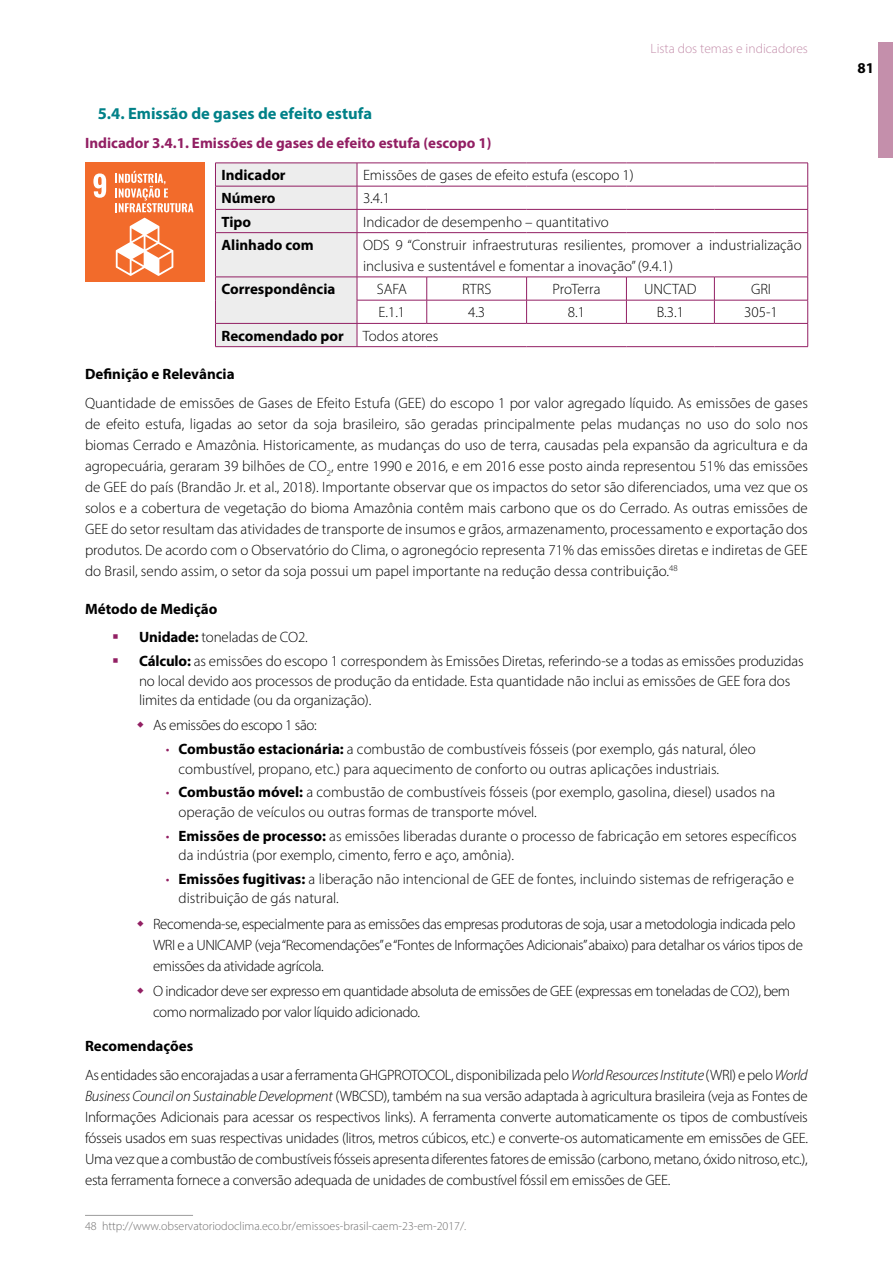
<style>
.page{position:relative;width:893px;height:1263px;background:#fff}
.page>*{position:absolute;margin:0;border:0;box-sizing:border-box;transform-origin:0 0}
.t1{font:700 16.5px "Myriad Pro";color:#008188}
.t2{font:300 15px/21px "Myriad Pro";letter-spacing:-.01em;color:#000}
.t3{font:300 15px/21px "Myriad Pro";letter-spacing:-.03em;color:#000}
.t4{font:700 15px/28px "Myriad Pro";color:#000}
.t5{font:700 15px "Myriad Pro";color:#921f63}
.t6{font:300 13.5px "Myriad Pro";color:#c48fab}
.t7{font:300 12px "Myriad Pro";color:#706f6f}
.s1{font-weight:300}
.s2{font-weight:700}
.s3{color:#921f63}
.s4{font-style:italic}
</style>
<div class="page">
<div style="left:879px;top:43px;width:14px;height:115px;background:#c48fab"></div>
<hr style="left:357px;top:163px;width:70px;height:1px;background:#921f63">
<hr style="left:427px;top:163px;width:100px;height:1px;background:#921f63">
<hr style="left:527px;top:163px;width:99px;height:1px;background:#921f63">
<hr style="left:626px;top:163px;width:88px;height:1px;background:#921f63">
<hr style="left:714px;top:163px;width:94px;height:1px;background:#921f63">
<hr style="left:357px;top:186px;width:70px;height:1px;background:#921f63">
<hr style="left:427px;top:186px;width:100px;height:1px;background:#921f63">
<hr style="left:527px;top:186px;width:99px;height:1px;background:#921f63">
<hr style="left:626px;top:186px;width:88px;height:1px;background:#921f63">
<hr style="left:714px;top:186px;width:94px;height:1px;background:#921f63">
<hr style="left:357px;top:209px;width:70px;height:1px;background:#921f63">
<hr style="left:427px;top:209px;width:100px;height:1px;background:#921f63">
<hr style="left:527px;top:209px;width:99px;height:1px;background:#921f63">
<hr style="left:626px;top:209px;width:88px;height:1px;background:#921f63">
<hr style="left:714px;top:209px;width:94px;height:1px;background:#921f63">
<svg style="left:807px;top:163px;width:1px;height:69px"></svg>
<hr style="left:357px;top:232px;width:70px;height:1px;background:#921f63">
<hr style="left:427px;top:232px;width:100px;height:1px;background:#921f63">
<hr style="left:527px;top:232px;width:99px;height:1px;background:#921f63">
<hr style="left:626px;top:232px;width:88px;height:1px;background:#921f63">
<hr style="left:714px;top:232px;width:94px;height:1px;background:#921f63">
<hr style="left:807px;top:233px;width:1px;height:44px;background:#921f63">
<hr style="left:357px;top:277px;width:70px;height:1px;background:#921f63">
<hr style="left:427px;top:277px;width:100px;height:1px;background:#921f63">
<hr style="left:527px;top:277px;width:99px;height:1px;background:#921f63">
<hr style="left:626px;top:277px;width:88px;height:1px;background:#921f63">
<hr style="left:714px;top:277px;width:94px;height:1px;background:#921f63">
<hr style="left:357px;top:300px;width:70px;height:1px;background:#921f63">
<hr style="left:427px;top:300px;width:100px;height:1px;background:#921f63">
<svg style="left:426px;top:277px;width:1px;height:46px"></svg>
<hr style="left:527px;top:300px;width:99px;height:1px;background:#921f63">
<svg style="left:526px;top:277px;width:1px;height:46px"></svg>
<hr style="left:626px;top:300px;width:88px;height:1px;background:#921f63">
<svg style="left:626px;top:277px;width:1px;height:46px"></svg>
<hr style="left:714px;top:300px;width:94px;height:1px;background:#921f63">
<svg style="left:714px;top:277px;width:1px;height:46px"></svg>
<hr style="left:357px;top:323px;width:70px;height:1px;background:#921f63">
<svg style="left:215px;top:163px;width:143px;height:183px;background:#e9e4e7"></svg>
<hr style="left:427px;top:323px;width:100px;height:1px;background:#921f63">
<hr style="left:527px;top:323px;width:99px;height:1px;background:#921f63">
<hr style="left:626px;top:323px;width:88px;height:1px;background:#921f63">
<hr style="left:714px;top:323px;width:94px;height:1px;background:#921f63">
<svg style="left:807px;top:277px;width:1px;height:69px"></svg>
<hr style="left:215px;top:346px;width:142px;height:1px;background:#921f63">
<hr style="left:357px;top:346px;width:70px;height:1px;background:#921f63">
<hr style="left:427px;top:346px;width:100px;height:1px;background:#921f63">
<hr style="left:527px;top:346px;width:99px;height:1px;background:#921f63">
<hr style="left:626px;top:346px;width:88px;height:1px;background:#921f63">
<hr style="left:714px;top:346px;width:94px;height:1px;background:#921f63">
<div style="left:85px;top:163px;width:119px;height:119px;background:#f26b2b"></div>
<svg style="left:116px;top:218px;width:57px;height:58px"></svg>
<svg style="left:93px;top:173px;width:13px;height:25px"></svg>
<svg style="left:116px;top:171px;width:77px;height:41px"></svg>
<hr style="left:85px;top:1215px;width:108px;height:1px;background:#9d9d9c">
<p class="t6" style="left:651px;top:40px;width:159px">Lista dos temas e indicadores</p>
<p class="t1" style="left:98px;top:102px;width:276px">5.4. Emissão de gases de efeito estufa</p>
<p class="t5" style="left:85px;top:133px;width:408px">Indicador 3.4.1. Emissões de gases de efeito estufa (escopo 1)</p>
<p class="t4" style="left:221px;top:161px;width:66px">Indicador</p>
<p class="t2" style="left:363px;top:164px;width:272px">Emissões de gases de efeito estufa (escopo 1)</p>
<p class="t4" style="left:221px;top:184px;width:56px">Número</p>
<p class="t2" style="left:363px;top:188px;width:29px">3.4.1</p>
<p class="t4" style="left:221px;top:207px;width:31px">Tipo</p>
<p class="t2" style="left:363px;top:211px;width:247px">Indicador de desempenho – quantitativo</p>
<p class="t4" style="left:221px;top:230px;width:94px">Alinhado com</p>
<p class="t2" style="left:363px;top:234px;width:440px">ODS 9 “Construir infraestruturas resilientes, promover a industrialização inclusiva e sustentável e fomentar a inovação” (9.4.1)</p>
<p class="t4" style="left:221px;top:275px;width:115px">Correspondência</p>
<p class="t2" style="left:377px;top:278px;width:32px">SAFA</p>
<p class="t2" style="left:462px;top:278px;width:31px">RTRS</p>
<p class="t2" style="left:552px;top:278px;width:49px">ProTerra</p>
<p class="t2" style="left:644px;top:278px;width:54px">UNCTAD</p>
<p class="t2" style="left:751px;top:278px;width:22px">GRI</p>
<p class="t2" style="left:378px;top:302px;width:28px">E.1.1</p>
<p class="t2" style="left:468px;top:302px;width:19px">4.3</p>
<p class="t2" style="left:568px;top:302px;width:19px">8.1</p>
<p class="t2" style="left:657px;top:302px;width:29px">B.3.1</p>
<p class="t2" style="left:744px;top:302px;width:35px">305-1</p>
<p class="t4" style="left:221px;top:321px;width:124px">Recomendado por</p>
<p class="t2" style="left:363px;top:325px;width:77px">Todos atores</p>
<p class="t4" style="left:85px;top:359px;width:151px">Definição e Relevância</p>
<p class="t2" style="left:85px;top:393px;width:724px;text-align:justify">Quantidade de emissões de Gases de Efeito Estufa (GEE) do escopo 1 por valor agregado líquido. As emissões de gases de efeito estufa, ligadas ao setor da soja brasileiro, são geradas principalmente pelas mudanças no uso do solo nos biomas Cerrado e Amazônia. Historicamente, as mudanças do uso de terra, causadas pela expansão da agricultura e da agropecuária, geraram 39 bilhões de CO<sub>2</sub>, entre 1990 e 2016, e em 2016 esse posto ainda representou 51% das emissões de GEE do país (Brandão Jr. et al., 2018). Importante observar que os impactos do setor são diferenciados, uma vez que os solos e a cobertura de vegetação do bioma Amazônia contêm mais carbono que os do Cerrado. As outras emissões de GEE do setor resultam das atividades de transporte de insumos e grãos, armazenamento, processamento e exportação dos produtos. De acordo com o Observatório do Clima, o agronegócio representa 71% das emissões diretas e indiretas de GEE do Brasil, sendo assim, o setor da soja possui um papel importante na redução dessa contribuição.<sup>48</sup></p>
<p class="t4" style="left:139px;top:595px;width:170px;text-indent:-54px">Método de Medição<br>Unidade: <span class="s1">toneladas de CO2.</span></p>
<p class="t2" style="left:139px;top:651px;width:666px;line-height:19.5px"><span class="s2">Cálculo:</span> as emissões do escopo 1 correspondem às Emissões Diretas, referindo-se a todas as emissões produzidas no local devido aos processos de produção da entidade. Esta quantidade não inclui as emissões de GEE fora dos limites da entidade (ou da organização).</p>
<p class="t3" style="left:153px;top:715px;width:165px">As emissões do escopo 1 são:</p>
<p class="t2" style="left:179px;top:739px;width:579px;line-height:19.5px;text-indent:-13px"><span class="s3">•</span> <span class="s2">Combustão estacionária:</span> a combustão de combustíveis fósseis (por exemplo, gás natural, óleo combustível, propano, etc.) para aquecimento de conforto ou outras aplicações industriais.</p>
<p class="t2" style="left:179px;top:782px;width:598px;line-height:19.5px;text-indent:-13px"><span class="s3">•</span> <span class="s2">Combustão móvel:</span> a combustão de combustíveis fósseis (por exemplo, gasolina, diesel) usados na operação de veículos ou outras formas de transporte móvel.</p>
<p class="t2" style="left:179px;top:826px;width:619px;line-height:19.5px;text-indent:-13px"><span class="s3">•</span> <span class="s2">Emissões de processo:</span> as emissões liberadas durante o processo de fabricação em setores específicos da indústria (por exemplo, cimento, ferro e aço, amônia).</p>
<p class="t2" style="left:179px;top:869px;width:617px;line-height:19.5px;text-indent:-13px"><span class="s3">•</span> <span class="s2">Emissões fugitivas:</span> a liberação não intencional de GEE de fontes, incluindo sistemas de refrigeração e distribuição de gás natural.</p>
<p class="t3" style="left:153px;top:913px;width:651px">Recomenda-se, especialmente para as emissões das empresas produtoras de soja, usar a metodologia indicada pelo<br>WRI e a UNICAMP (veja “Recomendações” e “Fontes de Informações Adicionais” abaixo) para detalhar os vários tipos de emissões da atividade agrícola.</p>
<p class="t3" style="left:153px;top:980px;width:639px">O indicador deve ser expresso em quantidade absoluta de emissões de GEE (expressas em toneladas de CO2), bem como normalizado por valor líquido adicionado.</p>
<p class="t2" style="left:85px;top:1031px;width:724px;line-height:29.5px"><span class="s2">Recomendações<br></span>As entidades são encorajadas a usar a ferramenta GHGPROTOCOL, disponibilizada pelo <span class="s4">World Resources Institute</span> (WRI) e pelo <span class="s4">World</span></p>
<p class="t2" style="left:85px;top:1085px;width:724px;text-align:justify"><span class="s4">Business Council on Sustainable Development</span> (WBCSD), também na sua versão adaptada à agricultura brasileira (veja as Fontes de Informações Adicionais para acessar os respectivos links). A ferramenta converte automaticamente os tipos de combustíveis fósseis usados em suas respectivas unidades (litros, metros cúbicos, etc.) e converte-os automaticamente em emissões de GEE.<br>Uma vez que a combustão de combustíveis fósseis apresenta diferentes fatores de emissão (carbono, metano, óxido nitroso, etc.), esta ferramenta fornece a conversão adequada de unidades de combustível fóssil em emissões de GEE.</p>
<p class="t7" style="left:85px;top:1219px;width:383px">48 http://www.observatoriodoclima.eco.br/emissoes-brasil-caem-23-em-2017/.</p>
<p class="t4" style="left:857px;top:53px;width:18px">81</p>
</div>
